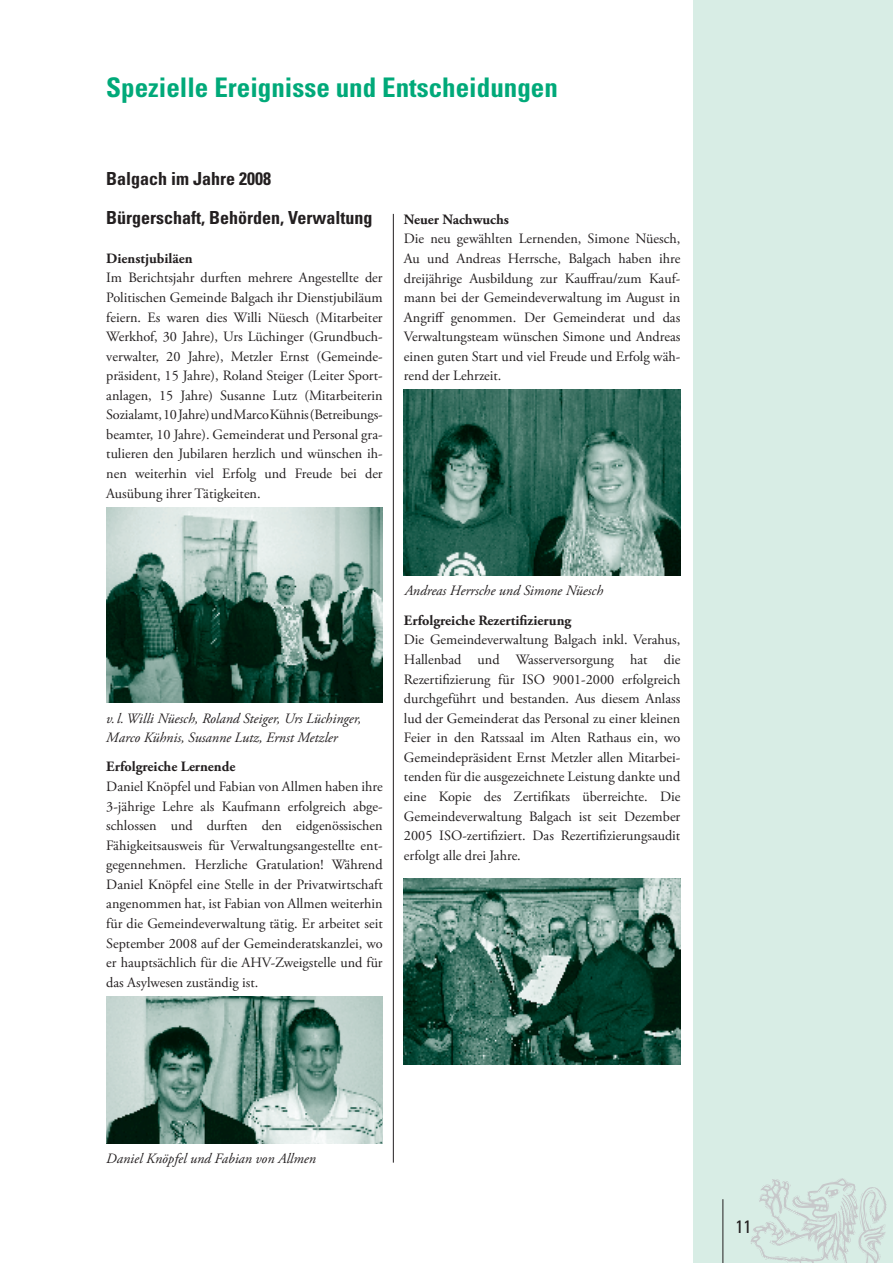
<style>
.page{position:relative;width:893px;height:1263px;background:#fff}
.page>*{position:absolute;margin:0;border:0;box-sizing:border-box;transform-origin:0 0}
.t1{font:700 condensed 27px "Univers";color:#00a979}
.t2{font:700 condensed 18px/39.2px "Univers";color:#231f20}
.t3{font:condensed 18px "Univers";color:#231f20}
.t4{font:14.25px/19.5px "Adobe Garamond Pro";color:#231f20;text-align:justify}
.t5{font:italic 14.25px/19.5px "Adobe Garamond Pro";color:#231f20}
.t6{font:700 14.25px "Adobe Garamond Pro";color:#231f20}
</style>
<div class="page">
<div style="left:693px;top:0;width:200px;height:1263px;background:#d8ede5"></div>
<svg style="left:750px;top:1178px;width:137px;height:85px"></svg>
<hr style="left:393px;top:214px;width:1px;height:948px;background:#231f20">
<img style="left:106px;top:507px;width:277px;height:196px">
<img style="left:106px;top:996px;width:277px;height:147px">
<img style="left:404px;top:390px;width:276px;height:186px">
<img style="left:404px;top:879px;width:276px;height:186px">
<hr style="left:722px;top:1199px;width:1px;height:64px;background:#231f20">
<h1 class="t1" style="left:106px;top:70px;width:453px">Spezielle Ereignisse und Entscheidungen</h1>
<p class="t2" style="left:106px;top:158px;width:268px">Balgach im Jahre 2008<br>Bürgerschaft, Behörden, Verwaltung</p>
<p class="t6" style="left:106px;top:250px;width:88px">Dienstjubiläen</p>
<p class="t4" style="left:106px;top:269px;width:278px">Im Berichtsjahr durften mehrere Angestellte der Politischen Gemeinde Balgach ihr Dienstjubiläum feiern. Es waren dies Willi Nüesch (Mitarbeiter Werkhof, 30 Jahre), Urs Lüchinger (Grundbuch&shy;verwalter, 20 Jahre), Metzler Ernst (Gemeinde&shy;präsident, 15 Jahre), Roland Steiger (Leiter Sport&shy;anlagen, 15 Jahre) Susanne Lutz (Mitarbeiterin Sozialamt, 10 Jahre) und Marco Kühnis (Betreibungs&shy;beamter, 10 Jahre). Gemeinderat und Personal gra&shy;tulieren den Jubilaren herzlich und wünschen ih&shy;nen weiterhin viel Erfolg und Freude bei der Ausübung ihrer Tätigkeiten.</p>
<p class="t6" style="left:404px;top:211px;width:107px">Neuer Nachwuchs</p>
<p class="t4" style="left:404px;top:230px;width:278px">Die neu gewählten Lernenden, Simone Nüesch, Au und Andreas Herrsche, Balgach haben ihre dreijährige Ausbildung zur Kauffrau/zum Kauf&shy;mann bei der Gemeindeverwaltung im August in Angriff genommen. Der Gemeinderat und das Verwaltungsteam wünschen Simone und Andreas einen guten Start und viel Freude und Erfolg wäh&shy;rend der Lehrzeit.</p>
<p class="t5" style="left:106px;top:709px;width:257px">v. l. Willi Nüesch, Roland Steiger, Urs Lüchinger,<br>Marco Kühnis, Susanne Lutz, Ernst Metzler</p>
<p class="t6" style="left:106px;top:759px;width:131px">Erfolgreiche Lernende</p>
<p class="t4" style="left:106px;top:777px;width:278px">Daniel Knöpfel und Fabian von Allmen haben ihre 3-jährige Lehre als Kaufmann erfolgreich abge&shy;schlossen und durften den eidgenössischen Fähigkeitsausweis für Verwaltungsangestellte ent&shy;gegennehmen. Herzliche Gratulation! Während Daniel Knöpfel eine Stelle in der Privatwirtschaft angenommen hat, ist Fabian von Allmen weiterhin für die Gemeindeverwaltung tätig. Er arbeitet seit September 2008 auf der Gemeinderatskanzlei, wo er hauptsächlich für die AHV-Zweigstelle und für das Asylwesen zuständig ist.</p>
<p class="t5" style="left:405px;top:581px;width:200px">Andreas Herrsche und Simone Nüesch</p>
<p class="t6" style="left:404px;top:612px;width:169px">Erfolgreiche Rezertifizierung</p>
<p class="t4" style="left:404px;top:631px;width:278px">Die Gemeindeverwaltung Balgach inkl. Verahus, Hallenbad und Wasserversorgung hat die Rezertifizierung für ISO 9001-2000 erfolgreich durchgeführt und bestanden. Aus diesem Anlass lud der Gemeinderat das Personal zu einer kleinen Feier in den Ratssaal im Alten Rathaus ein, wo Gemeindepräsident Ernst Metzler allen Mitarbei&shy;tenden für die ausgezeichnete Leistung dankte und eine Kopie des Zertifikats überreichte. Die Gemeindeverwaltung Balgach ist seit Dezember 2005 ISO-zertifiziert. Das Rezertifizierungsaudit erfolgt alle drei Jahre.</p>
<p class="t5" style="left:106px;top:1149px;width:211px">Daniel Knöpfel und Fabian von Allmen</p>
<p class="t3" style="left:736px;top:1215px;width:17px">11</p>
</div>
